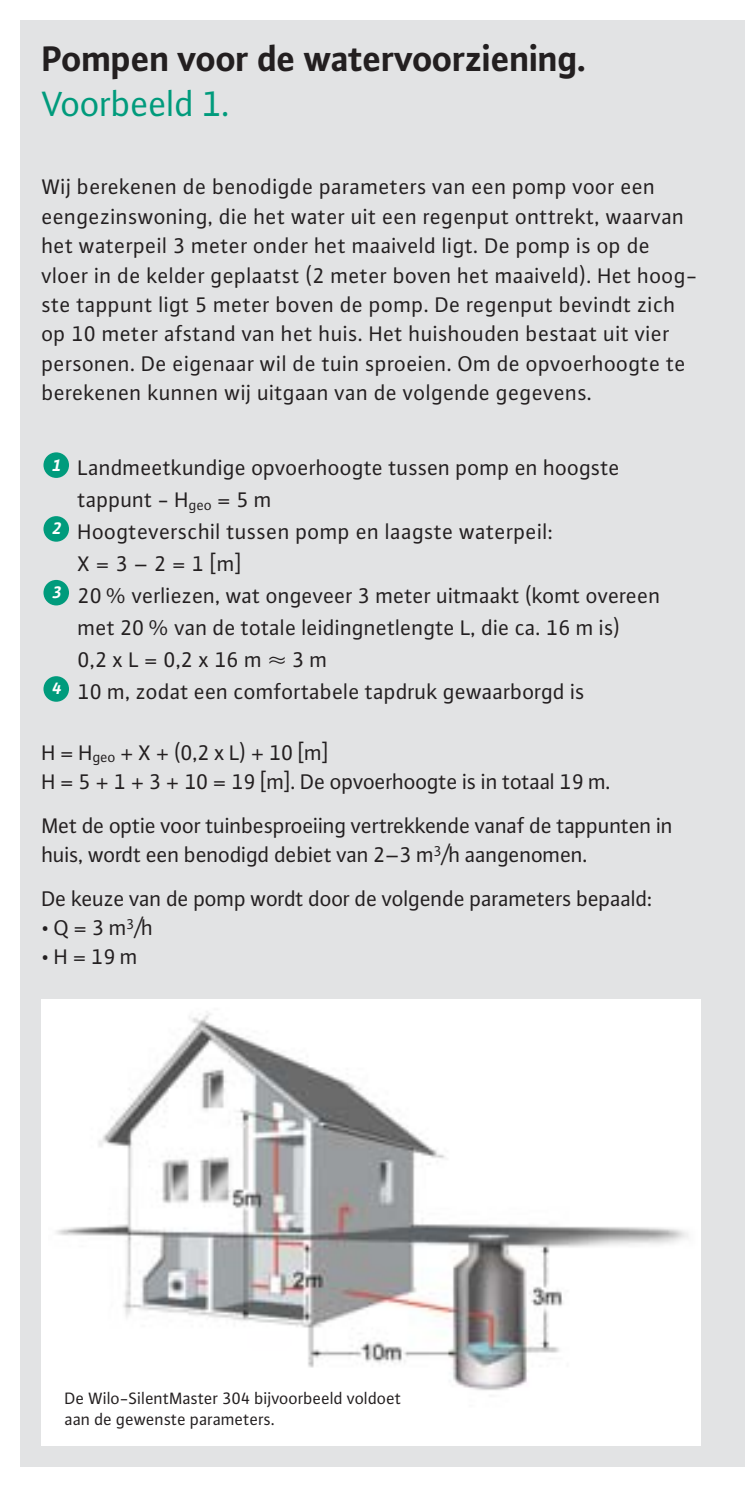
<style>
.page{position:relative;width:745px;height:1488px;background:#fff}
.page>*{position:absolute;margin:0;border:0;box-sizing:border-box;transform-origin:0 0}
.t1{font:700 37.5px "WILO Plus";letter-spacing:-.015em;color:#231f20}
.t2{font:37.5px "WILO Plus TF";letter-spacing:-.015em;color:#009b7c}
.t3{font:22.5px/29.5px "WILO Plus TF";letter-spacing:.01em;color:#231f20}
.t4{font:22.5px/29.5px "WILO Plus TF";letter-spacing:-.015em;color:#231f20}
.t5{font:17.5px/21px "WILO Plus TF";letter-spacing:-.005em;color:#231f20}
.t6{font:italic 700 17.5px "WILO Plus TF";color:#fff}
</style>
<div class="page">
<div style="left:20px;top:21px;width:725px;height:1446px;background:#e2e3e4"></div>
<img style="left:48px;top:999px;width:653px;height:446px">
<div style="left:43px;top:676px;width:26px;height:26px;background:#009b7c;border-radius:50%"></div>
<div style="left:43px;top:580px;width:26px;height:25px;background:#009b7c;border-radius:50%"></div>
<div style="left:43px;top:516px;width:26px;height:26px;background:#009b7c;border-radius:50%"></div>
<div style="left:43px;top:452px;width:26px;height:26px;background:#009b7c;border-radius:50%"></div>
<h1 class="t1" style="left:42px;top:45px;width:546px">Pompen voor de watervoorziening.</h1>
<h1 class="t2" style="left:42px;top:90px;width:190px">Voorbeeld 1.</h1>
<p class="t3" style="left:42px;top:174px;width:658px">Wij berekenen de benodigde parameters van een pomp voor een eengezinswoning, die het water uit een regenput onttrekt, waarvan het waterpeil 3 meter onder het maaiveld ligt. De pomp is op de vloer in de kelder geplaatst (2 meter boven het maaiveld). Het hoog&shy;ste tappunt ligt 5 meter boven de pomp. De regenput bevindt zich op 10 meter afstand van het huis. Het huishouden bestaat uit vier personen. De eigenaar wil de tuin sproeien. Om de opvoerhoogte te berekenen kunnen wij uitgaan van de volgende gegevens.</p>
<p class="t6" style="left:53px;top:458px;width:11px">1</p>
<p class="t3" style="left:78px;top:454px;width:584px;line-height:31.8px">Landmeetkundige opvoerhoogte tussen pomp en hoogste tappunt - H<sub>geo</sub> = 5 m<br>Hoogteverschil tussen pomp en laagste waterpeil:<br>X = 3 – 2 = 1 [m]<br>20 % verliezen, wat ongeveer 3 meter uitmaakt (komt overeen met 20 % van de totale leidingnetlengte L, die ca. 16 m is)<br>0,2 x L = 0,2 x 16 m</p>
<p class="t6" style="left:53px;top:522px;width:11px">2</p>
<p class="t6" style="left:53px;top:585px;width:11px">3</p>
<p class="t3" style="left:78px;top:645px;width:509px;line-height:32px;text-indent:215px">3 m<br>10 m, zodat een comfortabele tapdruk gewaarborgd is</p>
<p class="t4" style="left:42px;top:739px;width:571px">H = H<sub>geo</sub> + X + (0,2 x L) + 10 [m]<br>H = 5 + 1 + 3 + 10 = 19 [m]. De opvoerhoogte is in totaal 19 m.</p>
<p class="t4" style="left:42px;top:812px;width:633px">Met de optie voor tuinbesproeiing vertrekkende vanaf de tappunten in huis, wordt een benodigd debiet van 2–3 m<sup>3</sup>/h aangenomen.</p>
<p class="t4" style="left:42px;top:885px;width:612px">De keuze van de pomp wordt door de volgende parameters bepaald:</p>
<p class="t3" style="left:42px;top:914px;width:113px">• Q = 3 m<sup>3</sup>/h</p>
<p class="t3" style="left:42px;top:944px;width:98px">• H = 19 m</p>
<p class="t6" style="left:53px;top:681px;width:11px">4</p>
<p class="t5" style="left:65px;top:1389px;width:338px">De Wilo-SilentMaster 304 bijvoorbeeld voldoet aan de gewenste parameters.</p>
</div>
